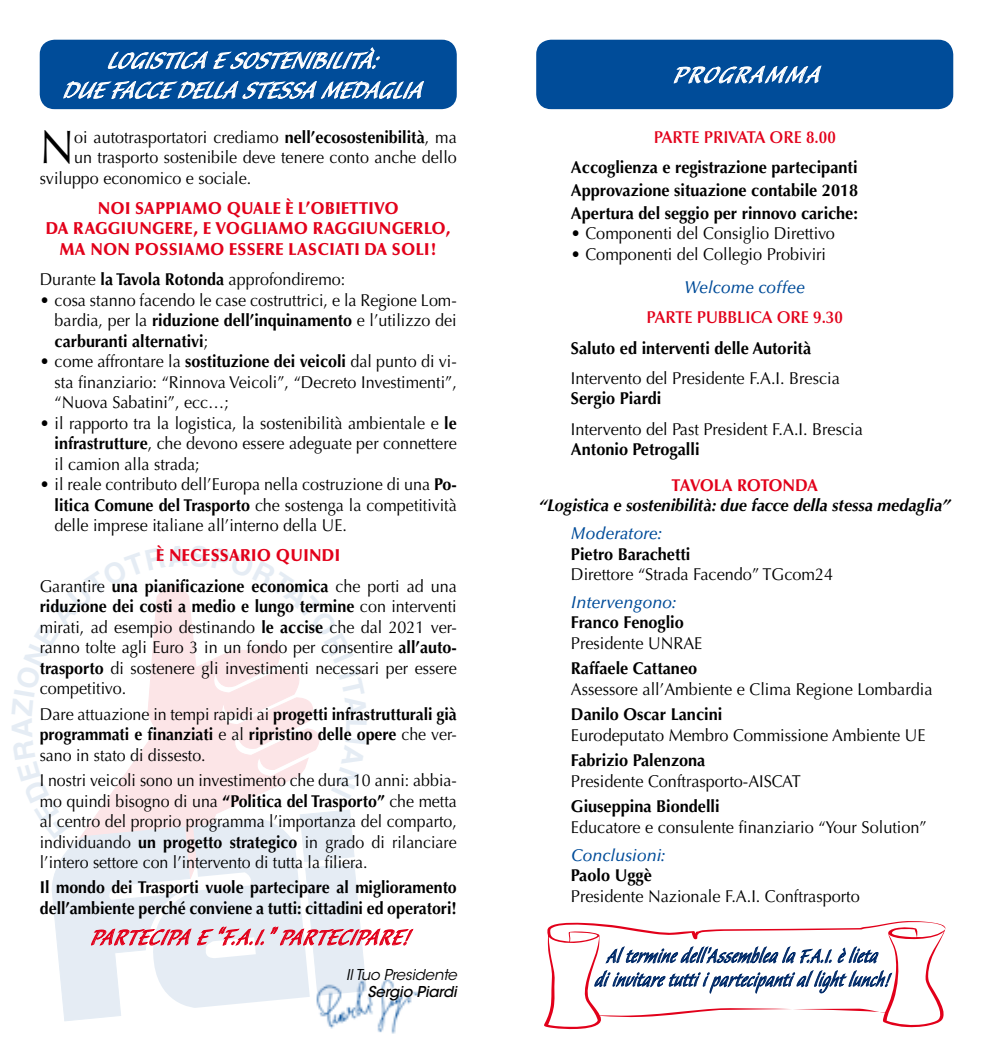
<style>
.page{position:relative;width:993px;height:1042px;background:#fff}
.page>*{position:absolute;margin:0;border:0;box-sizing:border-box;transform-origin:0 0}
.t1{font:47.07px "Optima LT Std";color:#000;scale:.94 1}
.t2{font:italic 29.75px/29.8px "Balzano Std";color:#fff;text-align:center}
.t3{font:italic 28px "Balzano Std";color:#e2001a;scale:.94 1}
.t4{font:italic 23.97px/23.8px "Balzano Std";color:#002a68;text-align:center;scale:.9 1}
.t5{font:17.15px/20.5px "Optima LT Std";color:#000;text-align:justify;scale:.94 1}
.t6{font:17.15px "Optima LT Std";color:#000;scale:.95 1}
.t7{font:700 17.15px/22.9px "Optima LT Std";color:#000;text-align:justify;scale:.95 1}
.t8{font:17.15px/20.5px "Optima LT Std";color:#000;text-align:justify;scale:.93 1}
.t9{font:700 17.15px/20.5px "Optima LT Std";color:#000;text-align:justify;scale:.93 1}
.t10{font:900 17.15px/20.5px "Optima LT Std";letter-spacing:.02em;color:#e2001a;text-align:center;scale:.94 1}
.t11{font:700 17.15px/30.4px "Optima LT Std";color:#000;text-align:center;scale:.94 1}
.t12{font:italic 700 17.15px "Optima LT Std";color:#000;scale:.95 1}
.t13{font:italic 500 17.15px "Optima LT Std";color:#004c99;scale:.95 1}
.t14{font:600 17.15px "Optima LT Std";color:#e2001a;scale:.95 1}
.t15{font:700 17.15px "Optima LT Std";color:#e2001a;scale:.95 1}
.t16{font:italic 14.88px "ITC Avant Garde Std";letter-spacing:-.01em;color:#000}
.t17{font:italic 500 14.88px "ITC Avant Garde Std";letter-spacing:-.01em;color:#000}
.s1{font-weight:700}
.s2{font-weight:900;color:#e2001a}
.s3{font-weight:400}
</style>
<div class="page">
<div style="left:40px;top:40px;width:416px;height:69px;background:#004c99;border-radius:15px"></div>
<div style="left:536px;top:40px;width:416px;height:69px;background:#004c99;border-radius:15px"></div>
<svg style="left:108px;top:51px;width:100px;height:18px"></svg>
<svg style="left:214px;top:47px;width:166px;height:23px"></svg>
<svg style="left:63px;top:81px;width:361px;height:18px"></svg>
<svg style="left:673px;top:65px;width:148px;height:19px"></svg>
<svg style="left:544px;top:921px;width:401px;height:108px"></svg>
<img style="left:327px;top:991px;width:92px;height:43px">
<svg style="left:52px;top:585px;width:361px;height:436px"></svg>
<h2 class="t2" style="left:61px;top:46px;width:374px">LOGISTICAESOSTENIBILITà:<br>DUEFACCEDELLASTESSAMEDAGLIA</h2>
<h1 class="t1" style="left:40px;top:120px;width:38px">N</h1>
<p class="t5" style="left:74px;top:127px;width:408px">oi autotrasportatori crediamo <span class="s1">nell’ecosostenibilità</span>, ma</p>
<p class="t5" style="left:74px;top:147px;width:408px">un trasporto sostenibile deve tenere conto anche dello</p>
<p class="t5" style="left:40px;top:168px;width:226px">sviluppo economico e sociale.</p>
<p class="t10" style="left:46px;top:198px;width:432px">NOI SAPPIAMO QUALE È L’OBIETTIVO<br>DA RAGGIUNGERE, E VOGLIAMO RAGGIUNGERLO,<br>MA NON POSSIAMO ESSERE LASCIATI DA SOLI!</p>
<p class="t5" style="left:40px;top:269px;width:326px">Durante <span class="s1">la Tavola Rotonda</span> approfondiremo:</p>
<p class="t5" style="left:55px;top:290px;width:429px;text-indent:-15px">• cosa stanno facendo le case costruttrici, e la Regione Lom&shy;bardia, per la <span class="s1">riduzione dell’inquinamento</span> e l’utilizzo dei <span class="s1">carburanti alternativi</span>;</p>
<p class="t5" style="left:55px;top:351px;width:429px;text-indent:-15px">• come affrontare la <span class="s1">sostituzione dei veicoli</span> dal punto di vi&shy;sta finanziario: “Rinnova Veicoli”, “Decreto Investimenti”, “Nuova Sabatini”, ecc…;</p>
<p class="t5" style="left:55px;top:413px;width:429px;text-indent:-15px">• il rapporto tra la logistica, la sostenibilità ambientale e <span class="s1">le infrastrutture</span>, che devono essere adeguate per connettere il camion alla strada;</p>
<p class="t5" style="left:55px;top:474px;width:429px;text-indent:-15px">• il reale contributo dell’Europa nella costruzione di una <span class="s1">Po&shy;litica Comune del Trasporto</span> che sostenga la competitività delle imprese italiane all’interno della UE.</p>
<p class="t11" style="left:40px;top:541px;width:445px"><span class="s2">è NECESSARIO QUINDI<br></span><span class="s3">Garantire</span> una pianificazione economica <span class="s3">che porti ad una</span></p>
<p class="t5" style="left:40px;top:596px;width:445px"><span class="s1">riduzione dei costi a medio e lungo termine</span> con interventi mirati, ad esempio destinando <span class="s1">le accise</span> che dal 2021 ver&shy;ranno tolte agli Euro 3 in un fondo per consentire <span class="s1">all’auto&shy;trasporto</span> di sostenere gli investimenti necessari per essere competitivo.</p>
<p class="t9" style="left:40px;top:704px;width:450px"><span class="s3">Dare attuazione in tempi rapidi ai</span> progetti infrastrutturali già programmati e finanziati <span class="s3">e al</span> ripristino delle opere <span class="s3">che ver&shy;sano in stato di dissesto.</span></p>
<p class="t8" style="left:40px;top:770px;width:450px">I nostri veicoli sono un investimento che dura 10 anni: abbia&shy;mo quindi bisogno di una <span class="s1">“Politica del Trasporto”</span> che metta al centro del proprio programma l’importanza del comparto, individuando <span class="s1">un progetto strategico</span> in grado di rilanciare l’intero settore con l’intervento di tutta la filiera.</p>
<p class="t9" style="left:40px;top:877px;width:450px">Il mondo dei Trasporti vuole partecipare al miglioramento dell’ambiente perché conviene a tutti: cittadini ed operatori!</p>
<h3 class="t3" style="left:89px;top:923px;width:354px">PARTECIPAE“F.A.I.”PARTECIPARE!</h3>
<p class="t16" style="left:346px;top:965px;width:112px">Il Tuo Presidente</p>
<p class="t17" style="left:367px;top:982px;width:91px">Sergio Piardi</p>
<h2 class="t2" style="left:671px;top:61px;width:162px">PROGRAMMA</h2>
<p class="t14" style="left:653px;top:127px;width:193px">PARTE PRIVATA ORE 8.00</p>
<p class="t7" style="left:570px;top:156px;width:304px">Accoglienza e registrazione partecipanti Approvazione situazione contabile 2018<br>Apertura del seggio per rinnovo cariche:</p>
<p class="t6" style="left:570px;top:224px;width:279px">• Componenti del Consiglio Direttivo</p>
<p class="t6" style="left:570px;top:244px;width:270px">• Componenti del Collegio Probiviri</p>
<p class="t13" style="left:684px;top:277px;width:129px">Welcome coffee</p>
<p class="t14" style="left:646px;top:307px;width:208px">PARTE PUBBLICA ORE 9.30</p>
<p class="t7" style="left:570px;top:336px;width:254px">Saluto ed interventi delle Autorità</p>
<p class="t6" style="left:570px;top:368px;width:284px">Intervento del Presidente F.A.I. Brescia</p>
<p class="t7" style="left:570px;top:387px;width:97px">Sergio Piardi</p>
<p class="t6" style="left:570px;top:419px;width:309px">Intervento del Past President F.A.I. Brescia</p>
<p class="t7" style="left:570px;top:438px;width:137px">Antonio Petrogalli</p>
<p class="t15" style="left:671px;top:475px;width:153px">Tavola Rotonda</p>
<p class="t12" style="left:539px;top:495px;width:434px">“Logistica e sostenibilità: due facce della stessa medaglia”</p>
<p class="t13" style="left:570px;top:523px;width:97px">Moderatore:</p>
<p class="t7" style="left:570px;top:542px;width:127px">Pietro Barachetti</p>
<p class="t6" style="left:570px;top:564px;width:277px">Direttore “Strada Facendo” TGcom24</p>
<p class="t13" style="left:570px;top:592px;width:112px">Intervengono:</p>
<p class="t7" style="left:570px;top:611px;width:120px">Franco Fenoglio</p>
<p class="t6" style="left:570px;top:633px;width:140px">Presidente UNRAE</p>
<p class="t7" style="left:570px;top:657px;width:134px">Raffaele Cattaneo</p>
<p class="t6" style="left:570px;top:679px;width:382px">Assessore all’Ambiente e Clima Regione Lombardia</p>
<p class="t7" style="left:570px;top:703px;width:161px">Danilo Oscar Lancini</p>
<p class="t6" style="left:570px;top:725px;width:374px">Eurodeputato Membro Commissione Ambiente UE</p>
<p class="t7" style="left:570px;top:749px;width:143px">Fabrizio Palenzona</p>
<p class="t6" style="left:570px;top:771px;width:243px">Presidente Conftrasporto-AISCAT</p>
<p class="t7" style="left:570px;top:795px;width:158px">Giuseppina Biondelli</p>
<p class="t6" style="left:570px;top:817px;width:376px">Educatore e consulente finanziario “Your Solution”</p>
<p class="t13" style="left:570px;top:845px;width:101px">Conclusioni:</p>
<p class="t7" style="left:570px;top:864px;width:87px">Paolo Uggè</p>
<p class="t6" style="left:570px;top:886px;width:305px">Presidente Nazionale F.A.I. Conftrasporto</p>
<h3 class="t4" style="left:593px;top:945px;width:338px">Alterminedell’AssemblealaF.A.I.èlieta diinvitaretuttiipartecipantiallig htlunch!</h3>
</div>
